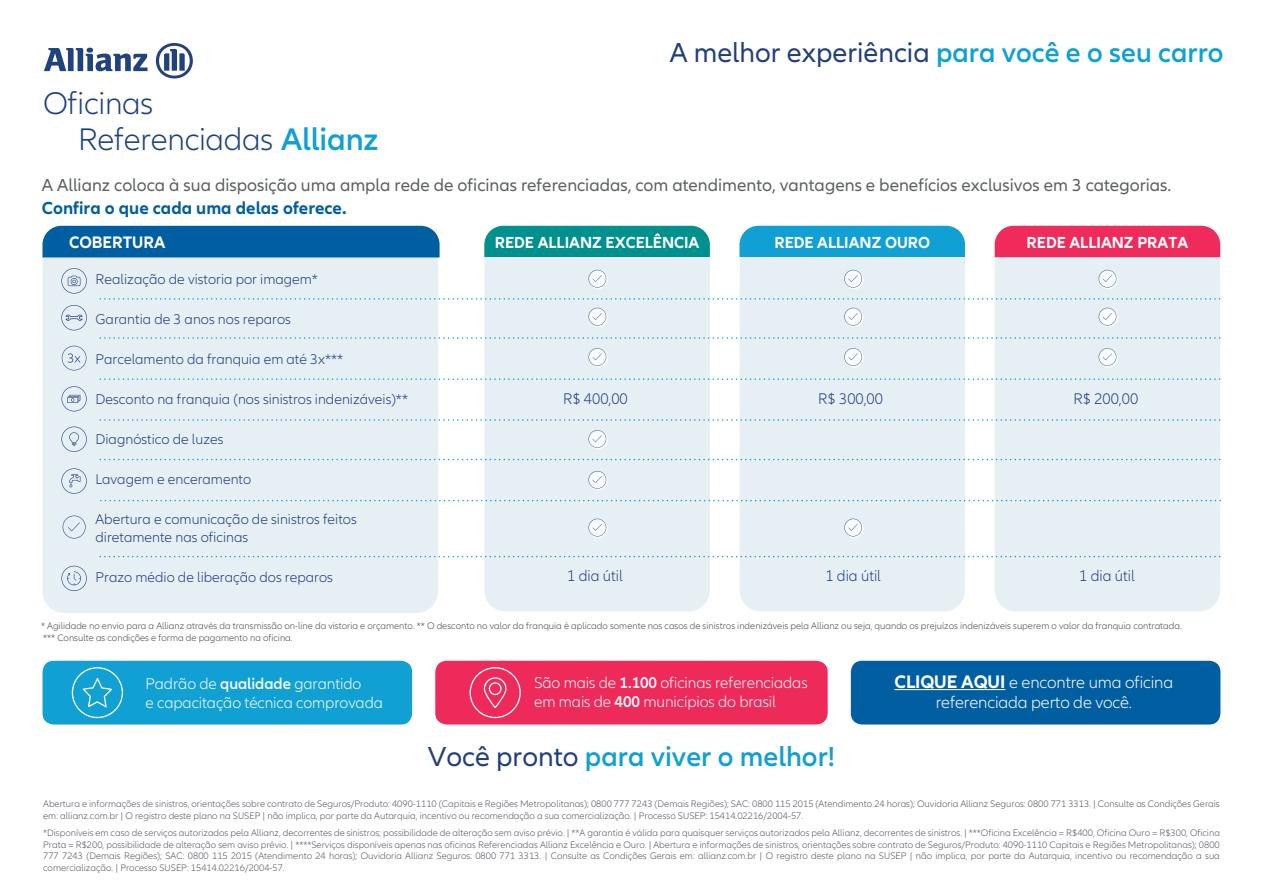
<style>
.page{position:relative;width:1263px;height:893px;background:#fff}
.page>*{position:absolute;margin:0;border:0;box-sizing:border-box;transform-origin:0 0}
.t1{font:300 32.4px/35.8px "Allianz Neo";letter-spacing:-.01em;color:#20427f}
.t2{font:28.5px "Allianz Neo";color:#223e7c}
.t3{font:600 28.5px "Allianz Neo";color:#10a0d3}
.t4{font:18px "Allianz Neo";color:#5d6162}
.t5{font:700 18px "Allianz Neo";color:#005ea1}
.t6{font:300 17.25px/20.5px "Allianz Neo";letter-spacing:-.01em;color:#fff;text-align:center}
.t7{font:700 17.25px "Allianz Neo";color:#fff;scale:.96 1}
.t8{font:700 16.65px "Allianz Neo";color:#fff;scale:.96 1}
.t9{font:300 16.05px/19.2px "Allianz Neo";letter-spacing:-.005em;color:#fff}
.t10{font:300 15.9px "Allianz Neo";color:#20427f;scale:.96 1}
.t11{font:300 14.55px/17.5px "Allianz Neo";color:#223d7c}
.t12{font:300 9.75px/11.7px "Allianz Neo";color:#5b5461;text-align:justify}
.t13{font:300 9.75px/11.7px "Allianz Neo";color:#45484a}
.s1{font-weight:600;color:#10a0d3}
.s2{font-weight:600}
.s3{font-weight:400;color:#223e7c}
.s4{font-weight:700;font-size:18.75px}
</style>
<div class="page">
<svg style="left:44px;top:48px;width:103px;height:23px"></svg>
<svg style="left:156px;top:43px;width:37px;height:35px"></svg>
<div style="left:43px;top:227px;width:395px;height:386px;background:#e6eff4;border-radius:21px"></div>
<div style="left:43px;top:226px;width:397px;height:31px;background:#005ea1"></div>
<svg style="left:61px;top:305px;width:26px;height:25px"></svg>
<svg style="left:62px;top:386px;width:25px;height:25px"></svg>
<svg style="left:61px;top:566px;width:26px;height:25px"></svg>
<svg style="left:61px;top:468px;width:26px;height:26px"></svg>
<svg style="left:61px;top:427px;width:26px;height:25px"></svg>
<svg style="left:62px;top:346px;width:24px;height:24px"></svg>
<svg style="left:63px;top:516px;width:23px;height:22px"></svg>
<svg style="left:99px;top:556px;width:894px;height:1px"></svg>
<svg style="left:99px;top:459px;width:894px;height:1px"></svg>
<svg style="left:99px;top:378px;width:894px;height:2px"></svg>
<svg style="left:99px;top:337px;width:894px;height:2px"></svg>
<svg style="left:99px;top:298px;width:894px;height:2px"></svg>
<svg style="left:99px;top:419px;width:894px;height:2px"></svg>
<svg style="left:100px;top:500px;width:894px;height:1px"></svg>
<svg style="left:61px;top:268px;width:26px;height:26px"></svg>
<div style="left:484px;top:226px;width:226px;height:385px;background:#e6eff4;border-radius:21px"></div>
<div style="left:484px;top:226px;width:226px;height:31px;background:#00908d"></div>
<svg style="left:589px;top:270px;width:19px;height:19px"></svg>
<svg style="left:588px;top:270px;width:18px;height:18px"></svg>
<svg style="left:589px;top:431px;width:19px;height:18px"></svg>
<svg style="left:588px;top:430px;width:18px;height:18px"></svg>
<svg style="left:589px;top:472px;width:19px;height:18px"></svg>
<svg style="left:588px;top:471px;width:18px;height:18px"></svg>
<svg style="left:589px;top:519px;width:19px;height:19px"></svg>
<svg style="left:588px;top:519px;width:18px;height:17px"></svg>
<svg style="left:589px;top:308px;width:19px;height:19px"></svg>
<svg style="left:588px;top:308px;width:18px;height:18px"></svg>
<svg style="left:589px;top:349px;width:19px;height:19px"></svg>
<svg style="left:588px;top:348px;width:18px;height:18px"></svg>
<div style="left:995px;top:226px;width:225px;height:385px;background:#e6eff4;border-radius:21px"></div>
<div style="left:995px;top:226px;width:225px;height:31px;background:#ee2b5b"></div>
<svg style="left:1099px;top:270px;width:19px;height:19px"></svg>
<svg style="left:1099px;top:270px;width:17px;height:18px"></svg>
<svg style="left:1099px;top:308px;width:19px;height:19px"></svg>
<svg style="left:1099px;top:308px;width:17px;height:18px"></svg>
<svg style="left:1099px;top:349px;width:19px;height:19px"></svg>
<svg style="left:1099px;top:348px;width:17px;height:18px"></svg>
<div style="left:739px;top:226px;width:226px;height:385px;background:#e6eff4;border-radius:21px"></div>
<div style="left:739px;top:226px;width:226px;height:31px;background:#11a0d4"></div>
<div style="left:845px;top:270px;width:18px;height:19px;background:#fafcfe;border-radius:50%"></div>
<svg style="left:844px;top:270px;width:18px;height:18px"></svg>
<div style="left:845px;top:349px;width:18px;height:19px;background:#fafcfe;border-radius:50%"></div>
<svg style="left:844px;top:348px;width:18px;height:18px"></svg>
<div style="left:845px;top:308px;width:18px;height:19px;background:#fafcfe;border-radius:50%"></div>
<svg style="left:844px;top:308px;width:18px;height:18px"></svg>
<svg style="left:845px;top:519px;width:18px;height:19px"></svg>
<svg style="left:844px;top:519px;width:18px;height:17px"></svg>
<div style="left:851px;top:661px;width:369px;height:63px;background:#005ea1;border-radius:11px"></div>
<hr style="left:895px;top:689px;width:110px;height:1px;background:#fff">
<div style="left:43px;top:661px;width:369px;height:63px;background:#10a0d3;border-radius:11px"></div>
<svg style="left:72px;top:667px;width:51px;height:51px"></svg>
<div style="left:435px;top:661px;width:393px;height:63px;background:#ee2a5a;border-radius:12px"></div>
<svg style="left:469px;top:667px;width:52px;height:51px"></svg>
<h1 class="t1" style="left:78px;top:86px;width:302px;text-indent:-35px">Oficinas<br>Referenciadas <span class="s1">Allianz</span></h1>
<h2 class="t2" style="left:670px;top:37px;width:555px">A melhor experiência <span class="s1">para você e o seu carro</span></h2>
<h3 class="t4" style="left:42px;top:175px;width:1131px">A Allianz coloca à sua disposição uma ampla rede de oficinas referenciadas, com atendimento, vantagens e benefícios exclusivos em 3 categorias.</h3>
<h3 class="t5" style="left:42px;top:198px;width:306px">Confira o que cada uma delas oferece.</h3>
<h3 class="t7" style="left:69px;top:232px;width:102px">COBERTURA</h3>
<h3 class="t8" style="left:495px;top:233px;width:215px">REDE ALLIANZ EXCELÊNCIA</h3>
<h3 class="t11" style="left:96px;top:270px;width:224px">Realização de vistoria por imagem*</h3>
<h3 class="t11" style="left:96px;top:311px;width:197px">Garantia de 3 anos nos reparos</h3>
<h3 class="t11" style="left:96px;top:351px;width:249px">Parcelamento da franquia em até 3x***</h3>
<h3 class="t11" style="left:96px;top:391px;width:314px">Desconto na franquia (nos sinistros indenizáveis)**</h3>
<h3 class="t11" style="left:96px;top:431px;width:129px">Diagnóstico de luzes</h3>
<h3 class="t11" style="left:96px;top:471px;width:157px">Lavagem e enceramento</h3>
<h3 class="t11" style="left:96px;top:511px;width:263px">Abertura e comunicação de sinistros feitos diretamente nas oficinas</h3>
<h3 class="t11" style="left:96px;top:569px;width:239px">Prazo médio de liberação dos reparos</h3>
<h3 class="t10" style="left:563px;top:390px;width:69px">R$ 400,00</h3>
<h3 class="t10" style="left:567px;top:567px;width:59px">1 dia útil</h3>
<h3 class="t8" style="left:774px;top:232px;width:164px">REDE ALLIANZ OURO</h3>
<h3 class="t10" style="left:818px;top:390px;width:69px">R$ 300,00</h3>
<h3 class="t10" style="left:825px;top:567px;width:59px">1 dia útil</h3>
<h3 class="t8" style="left:1027px;top:232px;width:170px">REDE ALLIANZ PRATA</h3>
<h3 class="t10" style="left:1073px;top:390px;width:69px">R$ 200,00</h3>
<h3 class="t10" style="left:1079px;top:567px;width:59px">1 dia útil</h3>
<p class="t13" style="left:41px;top:620px;width:1142px">* Agilidade no envio para a Allianz através da transmissão on-line da vistoria e orçamento. ** O desconto no valor da franquia é aplicado somente nos casos de sinistros indenizáveis pela Allianz ou seja, quando os prejuízos indenizáveis superem o valor da franquia contratada. *** Consulte as condições e forma de pagamento na oficina.</p>
<h3 class="t9" style="left:146px;top:674px;width:239px">Padrão de <span class="s2">qualidade</span> garantido<br>e capacitação técnica comprovada</h3>
<h3 class="t9" style="left:534px;top:673px;width:275px">São mais de <span class="s2">1.100</span> oficinas referenciadas em mais de <span class="s2">400</span> municípios do brasil</h3>
<h2 class="t3" style="left:428px;top:740px;width:409px"><span class="s3">Você pronto</span> para viver o melhor!</h2>
<h3 class="t6" style="left:895px;top:672px;width:280px"><span class="s4">CLIQUE AQUI</span> e encontre uma oficina referenciada perto de você.</h3>
<p class="t12" style="left:43px;top:798px;width:1178px">Abertura e informações de sinistros, orientações sobre contrato de Seguros/Produto: 4090-1110 (Capitais e Regiões Metropolitanas); 0800 777 7243 (Demais Regiões); SAC: 0800 115 2015 (Atendimento 24 horas); Ouvidoria Allianz Seguros: 0800 771 3313. | Consulte as Condições Gerais em: allianz.com.br | O registro deste plano na SUSEP | não implica, por parte da Autarquia, incentivo ou recomendação a sua comercialização. | Processo SUSEP: 15414.02216/2004-57.</p>
<p class="t12" style="left:43px;top:827px;width:1178px">*Disponíveis em caso de serviços autorizados pela Allianz, decorrentes de sinistros; possibilidade de alteração sem aviso prévio. | **A garantia é válida para quaisquer serviços autorizados pela Allianz, decorrentes de sinistros. | ***Oficina Excelência = R$400, Oficina Ouro = R$300, Oficina Prata = R$200, possibilidade de alteração sem aviso prévio. | ****Serviços disponíveis apenas nas oficinas Referenciadas Allianz Excelência e Ouro. | Abertura e informações de sinistros, orientações sobre contrato de Seguros/Produto: 4090-1110 Capitais e Regiões Metropolitanas); 0800<br>777 7243 (Demais Regiões); SAC: 0800 115 2015 (Atendimento 24 horas); Ouvidoria Allianz Seguros: 0800 771 3313. | Consulte as Condições Gerais em: allianz.com.br | O registro deste plano na SUSEP | não implica, por parte da Autarquia, incentivo ou recomendação a sua comercialização. | Processo SUSEP: 15414.02216/2004-57.</p>
</div>
